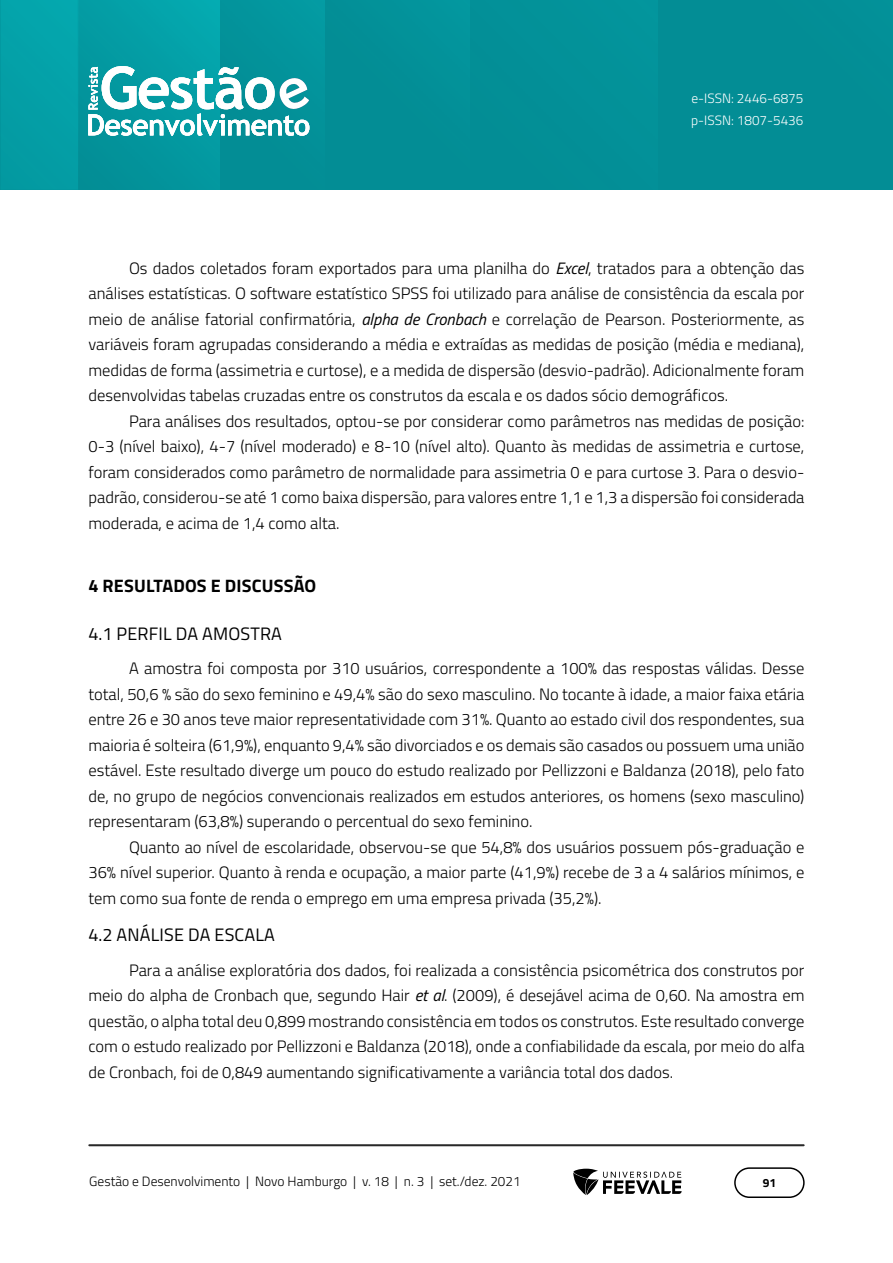
<style>
.page{position:relative;width:893px;height:1263px;background:#fff}
.page>*{position:absolute;margin:0;border:0;box-sizing:border-box;transform-origin:0 0}
.TÍTULO_1_1{font:18px "Titillium Web";letter-spacing:.01em;color:#000}
.TITULO_1{font:700 18px "Titillium Web";letter-spacing:.01em;color:#000}
.Corpo_de_texto{font:300 16.5px/25.5px "Titillium Web";color:#000;text-align:justify}
.t1{font:300 13.5px "Titillium Web";color:#000}
.t2{font:300 13.5px/22.5px "Titillium Web";color:#fff}
.t3{font:700 12px "Titillium Web";color:#000}
.s1{font-weight:400;font-style:italic}
</style>
<div class="page">
<hr style="left:892px;top:0;width:1px;height:190px;background:#03878f">
<img style="left:0;top:0;width:892px;height:190px">
<img style="left:78px;top:0;width:1px;height:190px">
<svg style="left:471px;top:0;width:1px;height:190px"></svg>
<hr style="left:89px;top:1144px;width:715px;height:2px;background:#282828">
<div style="left:734px;top:1167px;width:71px;height:31px;border:2px solid #000;border-radius:15px"></div>
<svg style="left:573px;top:1169px;width:109px;height:26px"></svg>
<svg style="left:88px;top:66px;width:221px;height:70px"></svg>
<p class="t2" style="left:691px;top:86px;width:114px">e-ISSN: 2446-6875 p-ISSN: 1807-5436</p>
<p class="Corpo_de_texto" style="left:88px;top:254px;width:717px;text-indent:40px">Os dados coletados foram exportados para uma planilha do <span class="s1">Excel</span>, tratados para a obtenção das análises estatísticas. O software estatístico SPSS foi utilizado para análise de consistência da escala por meio de análise fatorial confirmatória, <span class="s1">alpha de Cronbach</span> e correlação de Pearson. Posteriormente, as variáveis foram agrupadas considerando a média e extraídas as medidas de posição (média e mediana), medidas de forma (assimetria e curtose), e a medida de dispersão (desvio-padrão). Adicionalmente foram desenvolvidas tabelas cruzadas entre os construtos da escala e os dados sócio demográficos.</p>
<p class="Corpo_de_texto" style="left:88px;top:407px;width:717px;text-indent:40px">Para análises dos resultados, optou-se por considerar como parâmetros nas medidas de posição:<br>0-3 (nível baixo), 4-7 (nível moderado) e 8-10 (nível alto). Quanto às medidas de assimetria e curtose, foram considerados como parâmetro de normalidade para assimetria 0 e para curtose 3. Para o desvio&shy;padrão, considerou-se até 1 como baixa dispersão, para valores entre 1,1 e 1,3 a dispersão foi considerada moderada, e acima de 1,4 como alta.</p>
<p class="TITULO_1" style="left:88px;top:572px;width:229px">4 RESULTADOS E DISCUSSÃO</p>
<p class="TÍTULO_1_1" style="left:88px;top:620px;width:195px">4.1 PERFIL DA AMOSTRA</p>
<p class="Corpo_de_texto" style="left:88px;top:655px;width:718px;text-indent:40px">A amostra foi composta por 310 usuários, correspondente a 100% das respostas válidas. Desse total, 50,6 % são do sexo feminino e 49,4% são do sexo masculino. No tocante à idade, a maior faixa etária entre 26 e 30 anos teve maior representatividade com 31%. Quanto ao estado civil dos respondentes, sua maioria é solteira (61,9%), enquanto 9,4% são divorciados e os demais são casados ou possuem uma união estável. Este resultado diverge um pouco do estudo realizado por Pellizzoni e Baldanza (2018), pelo fato de, no grupo de negócios convencionais realizados em estudos anteriores, os homens (sexo masculino) representaram (63,8%) superando o percentual do sexo feminino.</p>
<p class="Corpo_de_texto" style="left:88px;top:833px;width:718px;text-indent:40px">Quanto ao nível de escolaridade, observou-se que 54,8% dos usuários possuem pós-graduação e 36% nível superior. Quanto à renda e ocupação, a maior parte (41,9%) recebe de 3 a 4 salários mínimos, e tem como sua fonte de renda o emprego em uma empresa privada (35,2%).</p>
<p class="TÍTULO_1_1" style="left:88px;top:922px;width:188px">4.2 ANÁLISE DA ESCALA</p>
<p class="Corpo_de_texto" style="left:88px;top:956px;width:717px;text-indent:40px">Para a análise exploratória dos dados, foi realizada a consistência psicométrica dos construtos por meio do alpha de Cronbach que, segundo Hair <span class="s1">et al</span>. (2009), é desejável acima de 0,60. Na amostra em questão, o alpha total deu 0,899 mostrando consistência em todos os construtos. Este resultado converge com o estudo realizado por Pellizzoni e Baldanza (2018), onde a confiabilidade da escala, por meio do alfa de Cronbach, foi de 0,849 aumentando significativamente a variância total dos dados.</p>
<p class="t1" style="left:89px;top:1171px;width:433px">Gestão e Desenvolvimento | Novo Hamburgo | v. 18 | n. 3 | set./dez. 2021</p>
<p class="t3" style="left:763px;top:1174px;width:15px">91</p>
</div>
